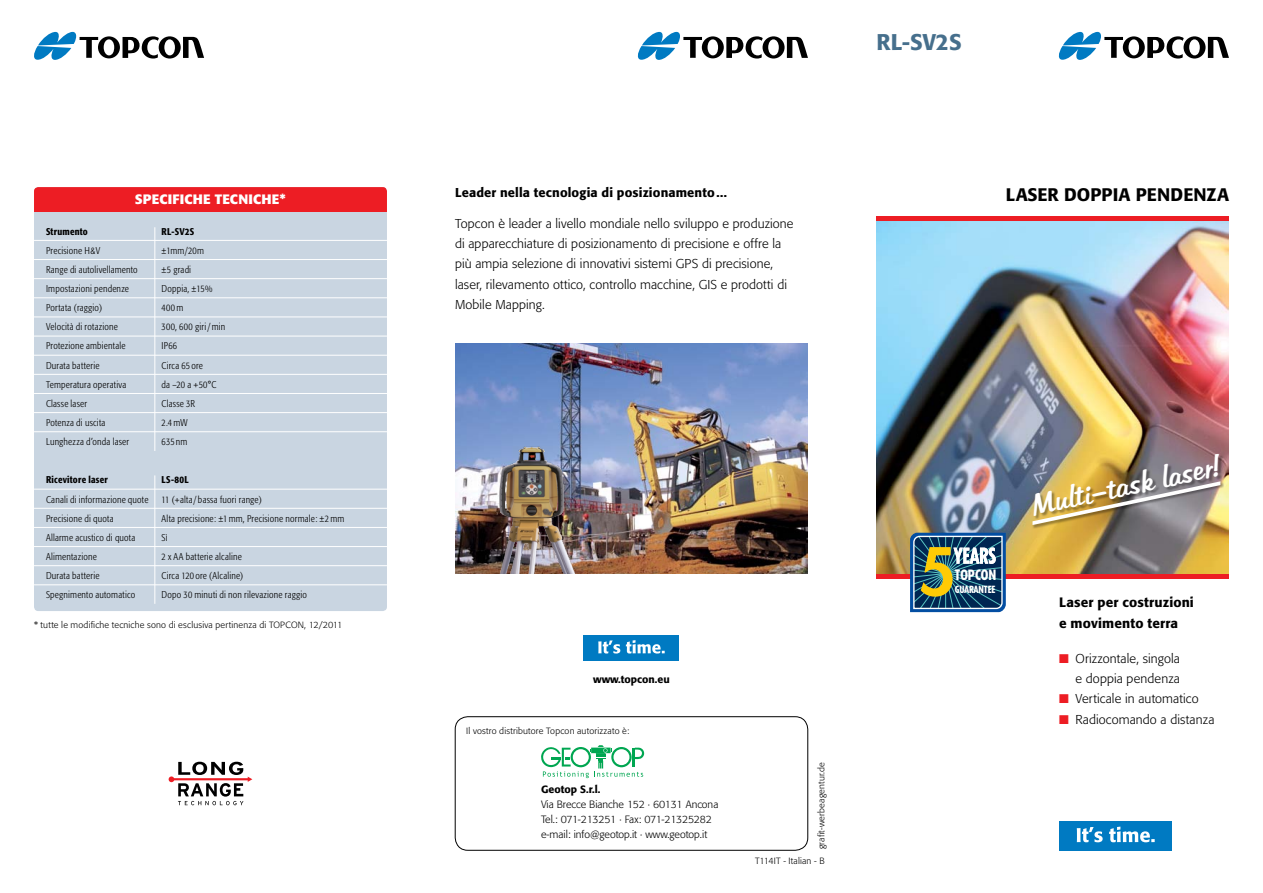
<style>
.page{position:relative;width:1263px;height:893px;background:#fff}
.page>*{position:absolute;margin:0;border:0;box-sizing:border-box;transform-origin:0 0}
.t1{font:italic 27px "Hudson";color:#fff}
.t2{font:500 22.5px "Formata";color:#466f8c}
.t3{font:500 18px "Formata";color:#000}
.t4{font:800 condensed 14.1px "Tempo";color:#fff}
.t5{font:500 13.5px/20.2px "Formata";letter-spacing:.01em;color:#000}
.t6{font:700 13.5px "Formata";letter-spacing:.015em;color:#fff}
.t7{font:300 12.75px/20.2px "Formata";letter-spacing:.01em;color:#000;text-align:right}
.t8{font:500 12.75px "Formata";letter-spacing:.01em;color:#000}
.t9{font:300 10.5px/15px "Formata";color:#000}
.t10{font:500 10.5px "Formata";color:#000}
.t11{font:800 condensed 9.9px "Tempo";color:#fff}
.t12{font:300 condensed 9.75px "Formata";letter-spacing:.02em;color:#000}
.t13{font:500 condensed 9.75px "Formata";letter-spacing:.025em;color:#000}
.t14{font:300 9px "Formata";letter-spacing:.02em;color:#000}
.s1{color:#ed1d24}
</style>
<div class="page">
<img style="left:876px;top:221px;width:353px;height:353px">
<div style="left:455px;top:716px;width:353px;height:134px;border:1px solid #000;border-radius:13px"></div>
<div style="left:34px;top:187px;width:353px;height:424px;background:#c9d5e1;border-radius:4px"></div>
<div style="left:34px;top:187px;width:353px;height:25px;background:#ed1d24"></div>
<hr style="left:34px;top:240px;width:353px;height:1px;background:#fff">
<hr style="left:34px;top:259px;width:353px;height:1px;background:#fff">
<hr style="left:34px;top:278px;width:353px;height:1px;background:#fff">
<hr style="left:34px;top:297px;width:353px;height:1px;background:#fff">
<hr style="left:34px;top:317px;width:353px;height:1px;background:#fff">
<hr style="left:34px;top:336px;width:353px;height:1px;background:#fff">
<hr style="left:34px;top:355px;width:353px;height:1px;background:#fff">
<hr style="left:34px;top:374px;width:353px;height:1px;background:#fff">
<hr style="left:34px;top:393px;width:353px;height:1px;background:#fff">
<hr style="left:34px;top:412px;width:353px;height:1px;background:#fff">
<hr style="left:34px;top:431px;width:353px;height:1px;background:#fff">
<hr style="left:34px;top:489px;width:353px;height:1px;background:#fff">
<hr style="left:34px;top:508px;width:353px;height:1px;background:#fff">
<hr style="left:34px;top:527px;width:353px;height:1px;background:#fff">
<hr style="left:34px;top:546px;width:353px;height:1px;background:#fff">
<hr style="left:34px;top:565px;width:353px;height:1px;background:#fff">
<hr style="left:34px;top:584px;width:353px;height:1px;background:#fff">
<hr style="left:154px;top:227px;width:1px;height:224px;background:#fff">
<hr style="left:154px;top:475px;width:1px;height:129px;background:#fff">
<div style="left:876px;top:216px;width:353px;height:5px;background:#ed1d24"></div>
<hr style="left:876px;top:574px;width:353px;height:4px;background:#ed1d24">
<svg style="left:910px;top:533px;width:96px;height:79px"></svg>
<div style="left:1059px;top:821px;width:112px;height:29px;background:#007ac2"></div>
<svg style="left:1077px;top:827px;width:26px;height:15px"></svg>
<svg style="left:1109px;top:827px;width:46px;height:15px"></svg>
<svg style="left:34px;top:32px;width:170px;height:28px"></svg>
<svg style="left:637px;top:32px;width:171px;height:28px"></svg>
<svg style="left:1058px;top:32px;width:171px;height:28px"></svg>
<div style="left:583px;top:635px;width:96px;height:25px;background:#007ac2"></div>
<svg style="left:598px;top:640px;width:22px;height:13px"></svg>
<svg style="left:626px;top:640px;width:39px;height:13px"></svg>
<svg style="left:169px;top:762px;width:83px;height:43px"></svg>
<img style="left:455px;top:344px;width:353px;height:230px">
<img style="left:468px;top:436px;width:123px;height:138px">
<div style="left:1034px;top:454px;width:190px;height:65px;background:#000;opacity:.35"></div>
<div style="left:1032px;top:481px;width:192px;height:48px;background:#000;opacity:.35"></div>
<img style="left:1032px;top:481px;width:188px;height:44px">
<svg style="left:541px;top:745px;width:103px;height:33px"></svg>
<h3 class="t6" style="left:135px;top:190px;width:153px">SPECIFICHE TECNICHE*</h3>
<p class="t13" style="left:46px;top:225px;width:43px">Strumento</p>
<p class="t13" style="left:162px;top:225px;width:34px">RL-SV2S</p>
<p class="t12" style="left:46px;top:245px;width:56px">Precisione H&amp;V</p>
<p class="t12" style="left:162px;top:245px;width:44px">±1mm/20m</p>
<p class="t12" style="left:46px;top:264px;width:93px">Range di autolivellamento</p>
<p class="t12" style="left:162px;top:264px;width:31px">±5 gradi</p>
<p class="t12" style="left:46px;top:283px;width:84px">Impostazioni pendenze</p>
<p class="t12" style="left:162px;top:283px;width:52px">Doppia, ±15%</p>
<p class="t12" style="left:46px;top:302px;width:58px">Portata (raggio)</p>
<p class="t12" style="left:162px;top:302px;width:23px">400m</p>
<p class="t12" style="left:46px;top:321px;width:73px">Velocità di rotazione</p>
<p class="t12" style="left:162px;top:321px;width:65px">300, 600 giri /min</p>
<p class="t12" style="left:46px;top:340px;width:81px">Protezione ambientale</p>
<p class="t12" style="left:162px;top:340px;width:17px">IP66</p>
<p class="t12" style="left:46px;top:360px;width:55px">Durata batterie</p>
<p class="t12" style="left:162px;top:360px;width:43px">Circa 65ore</p>
<p class="t12" style="left:46px;top:379px;width:82px">Temperatura operativa</p>
<p class="t12" style="left:162px;top:379px;width:56px">da –20 a +50°C</p>
<p class="t12" style="left:46px;top:398px;width:43px">Classe laser</p>
<p class="t12" style="left:162px;top:398px;width:35px">Classe 3R</p>
<p class="t12" style="left:46px;top:417px;width:61px">Potenza di uscita</p>
<p class="t12" style="left:162px;top:417px;width:27px">2.4mW</p>
<p class="t12" style="left:46px;top:436px;width:85px">Lunghezza d’onda laser</p>
<p class="t12" style="left:162px;top:436px;width:27px">635nm</p>
<p class="t13" style="left:46px;top:474px;width:63px">Ricevitore laser</p>
<p class="t13" style="left:162px;top:474px;width:29px">LS-80L</p>
<p class="t12" style="left:46px;top:493px;width:104px">Canali di informazione quote</p>
<p class="t12" style="left:162px;top:493px;width:102px">11 (+alta/bassa fuori range)</p>
<p class="t12" style="left:46px;top:513px;width:69px">Precisione di quota</p>
<p class="t12" style="left:162px;top:513px;width:184px">Alta precisione: ±1mm, Precisione normale: ±2mm</p>
<p class="t12" style="left:46px;top:532px;width:91px">Allarme acustico di quota</p>
<p class="t12" style="left:162px;top:532px;width:8px">Sì</p>
<p class="t12" style="left:46px;top:551px;width:52px">Alimentazione</p>
<p class="t12" style="left:162px;top:551px;width:82px">2 x AA batterie alcaline</p>
<p class="t12" style="left:46px;top:570px;width:55px">Durata batterie</p>
<p class="t12" style="left:162px;top:570px;width:83px">Circa 120ore (Alcaline)</p>
<p class="t12" style="left:46px;top:589px;width:91px">Spegnimento automatico</p>
<p class="t12" style="left:162px;top:589px;width:147px">Dopo 30 minuti di non rilevazione raggio</p>
<p class="t14" style="left:34px;top:620px;width:310px">* tutte le modifiche tecniche sono di esclusiva pertinenza di TOPCON, 12/2011</p>
<h3 class="t8" style="left:455px;top:185px;width:273px">Leader nella tecnologia di posizionamento...</h3>
<p class="t7" style="left:455px;top:213px;width:340px;text-align:left">Topcon è leader a livello mondiale nello sviluppo e produzione di apparecchiature di posizionamento di precisione e offre la più ampia selezione di innovativi sistemi GPS di precisione, laser, rilevamento ottico, controllo macchine, GIS e prodotti di Mobile Mapping.</p>
<h2 class="t2" style="left:876px;top:28px;width:87px">RL-SV2S</h2>
<h3 class="t3" style="left:1006px;top:184px;width:225px">LASER DOPPIA PENDENZA</h3>
<p class="t10" style="left:593px;top:673px;width:78px">www.topcon.eu</p>
<p class="t14" style="left:466px;top:725px;width:165px">Il vostro distributore Topcon autorizzato è:</p>
<p class="t10" style="left:541px;top:783px;width:61px">Geotop S.r.l.</p>
<p class="t9" style="left:541px;top:797px;width:179px">Via Brecce Bianche 152 · 60131 Ancona<br>Tel.: 071-213251 · Fax: 071-21325282 e-mail: info@geotop.it · www.geotop.it</p>
<p class="t14" style="left:816px;top:849px;width:89px;rotate:-90deg">grafit-werbeagentur.de</p>
<p class="t14" style="left:755px;top:855px;width:71px">T114IT - Italian - B</p>
<h3 class="t4" style="left:955px;top:566px;width:43px">TOPCON</h3>
<p class="t11" style="left:955px;top:584px;width:42px">GUARANTEE</p>
<h1 class="t1" style="left:1026px;top:486px;width:194px;rotate:-12deg">Multi—task laser!</h1>
<h3 class="t5" style="left:1059px;top:592px;width:136px">Laser per costruzioni e movimento terra</h3>
<h3 class="t7" style="left:1059px;top:648px;width:122px"><span class="s1">■</span> Orizzontale, singola e doppia pendenza</h3>
<h3 class="t7" style="left:1059px;top:689px;width:141px"><span class="s1">■</span> Verticale in automatico</h3>
<h3 class="t7" style="left:1059px;top:709px;width:157px"><span class="s1">■</span> Radiocomando a distanza</h3>
</div>
